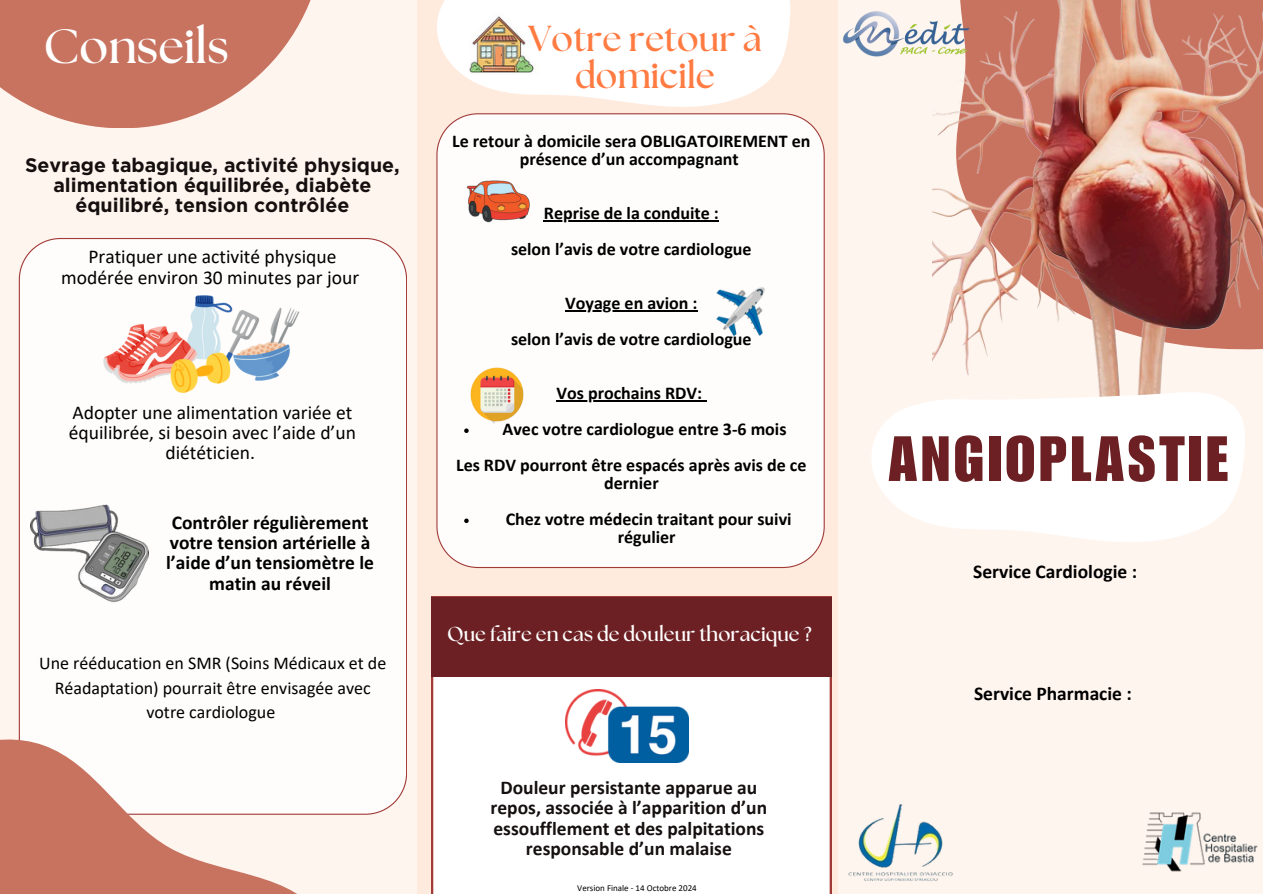
<style>
.page{position:relative;width:1263px;height:894px;background:#fff}
.page>*{position:absolute;margin:0;border:0;box-sizing:border-box;transform-origin:0 0}
.t1{font:62.55px "Impact LT Std";letter-spacing:.06em;color:#6c2023}
.t2{font:700 48px "The Seasons";color:#fff}
.t3{font:700 36px/37.2px "The Seasons";color:#ff7b42;text-align:center}
.t4{font:700 20.25px "The Seasons";color:#fff}
.t5{font:19.5px/20.2px "Calibri";color:#000;text-align:center}
.t6{font:700 19.5px/20.2px "Calibri";color:#000;text-align:center}
.t7{font:700 19.5px/20.2px "Calibri";color:#15100f;text-align:center}
.t8{font:700 19.5px/20.2px "Gotham";color:#15100f;text-align:center}
.t9{font:700 18px/18px "Calibri";color:#000;text-align:center}
.t10{font:18px/24.8px "Calibri";color:#000;text-align:center}
.t11{font:9px "Calibri";color:#000}
</style>
<div class="page">
<div style="left:0;top:0;width:1263px;height:893px;background:#fff5ef"></div>
<div style="left:417px;top:0;width:421px;height:893px;background:#ffebde"></div>
<img style="left:933px;top:0;width:330px;height:391px">
<svg style="left:871px;top:391px;width:374px;height:151px;fill:#fff"></svg>
<svg style="left:437px;top:0;width:353px;height:107px"></svg>
<div style="left:431px;top:676px;width:400px;height:217px;background:#fff"></div>
<div style="left:431px;top:596px;width:401px;height:80px;background:#6c2023"></div>
<img style="left:468px;top:7px;width:71px;height:72px">
<div style="left:436px;top:113px;width:388px;height:455px;background:#fefdfc"></div>
<img style="left:566px;top:688px;width:122px;height:74px">
<div style="left:19px;top:238px;width:388px;height:576px;background:#fefdfc"></div>
<svg style="left:0;top:711px;width:359px;height:182px"></svg>
<svg style="left:0;top:0;width:311px;height:128px;fill:#c87360"></svg>
<img style="left:104px;top:296px;width:196px;height:97px">
<img style="left:31px;top:504px;width:118px;height:98px">
<img style="left:459px;top:162px;width:75px;height:75px">
<img style="left:848px;top:804px;width:105px;height:77px">
<img style="left:1142px;top:812px;width:116px;height:60px">
<img style="left:843px;top:10px;width:128px;height:50px">
<hr style="left:544px;top:220px;width:175px;height:1px;background:#000">
<hr style="left:565px;top:310px;width:133px;height:1px;background:#000">
<hr style="left:556px;top:400px;width:146px;height:1px;background:#000">
<svg style="left:464px;top:428px;width:5px;height:5px"></svg>
<svg style="left:464px;top:518px;width:5px;height:5px"></svg>
<img style="left:467px;top:364px;width:60px;height:60px">
<img style="left:715px;top:286px;width:51px;height:51px">
<h6 class="t2" style="left:44px;top:25px;width:187px">Conseils</h6>
<h6 class="t8" style="left:25px;top:154px;width:376px">Sevrage tabagique, activité physique, alimentation équilibrée, diabète équilibré, tension contrôlée</h6>
<h6 class="t5" style="left:61px;top:248px;width:299px">Pratiquer une activité physique modérée environ 30 minutes par jour</h6>
<h6 class="t5" style="left:69px;top:403px;width:289px">Adopter une alimentation variée et équilibrée, si besoin avec l’aide d’un diététicien.</h6>
<h6 class="t6" style="left:166px;top:513px;width:209px">Contrôler régulièrement votre tension artérielle à l’aide d’un tensiomètre le matin au réveil</h6>
<p class="t10" style="left:39px;top:651px;width:349px">Une rééducation en SMR (Soins Médicaux et de<br>Réadaptation) pourrait être envisagée avec votre cardiologue</p>
<p class="t3" style="left:528px;top:22px;width:235px">Votre retour à domicile</p>
<p class="t9" style="left:452px;top:133px;width:360px">Le retour à domicile sera OBLIGATOIREMENT en présence d’un accompagnant</p>
<p class="t9" style="left:544px;top:205px;width:176px">Reprise de la conduite :</p>
<p class="t9" style="left:511px;top:241px;width:242px">selon l’avis de votre cardiologue</p>
<p class="t9" style="left:565px;top:295px;width:134px">Voyage en avion :</p>
<h4 class="t9" style="left:511px;top:331px;width:242px">selon l’avis de votre cardiologue</h4>
<p class="t9" style="left:556px;top:385px;width:147px">Vos prochains RDV:</p>
<h4 class="t9" style="left:503px;top:421px;width:285px">Avec votre cardiologue entre 3-6 mois</h4>
<p class="t9" style="left:456px;top:457px;width:352px">Les RDV pourront être espacés après avis de ce dernier</p>
<p class="t9" style="left:506px;top:511px;width:287px">Chez votre médecin traitant pour suivi régulier</p>
<h4 class="t4" style="left:447px;top:624px;width:366px">Que faire en cas de douleur thoracique ?</h4>
<p class="t7" style="left:491px;top:778px;width:278px">Douleur persistante apparue au repos, associée à l’apparition d’un essoufflement et des palpitations responsable d’un malaise</p>
<h1 class="t11" style="left:577px;top:883px;width:121px">Version Finale - 14 Octobre 2024</h1>
<p class="t1" style="left:888px;top:436px;width:341px">ANGIOPLASTIE</p>
<p class="t6" style="left:973px;top:563px;width:165px">Service Cardiologie :</p>
<h3 class="t6" style="left:974px;top:684px;width:159px">Service Pharmacie :</h3>
</div>
